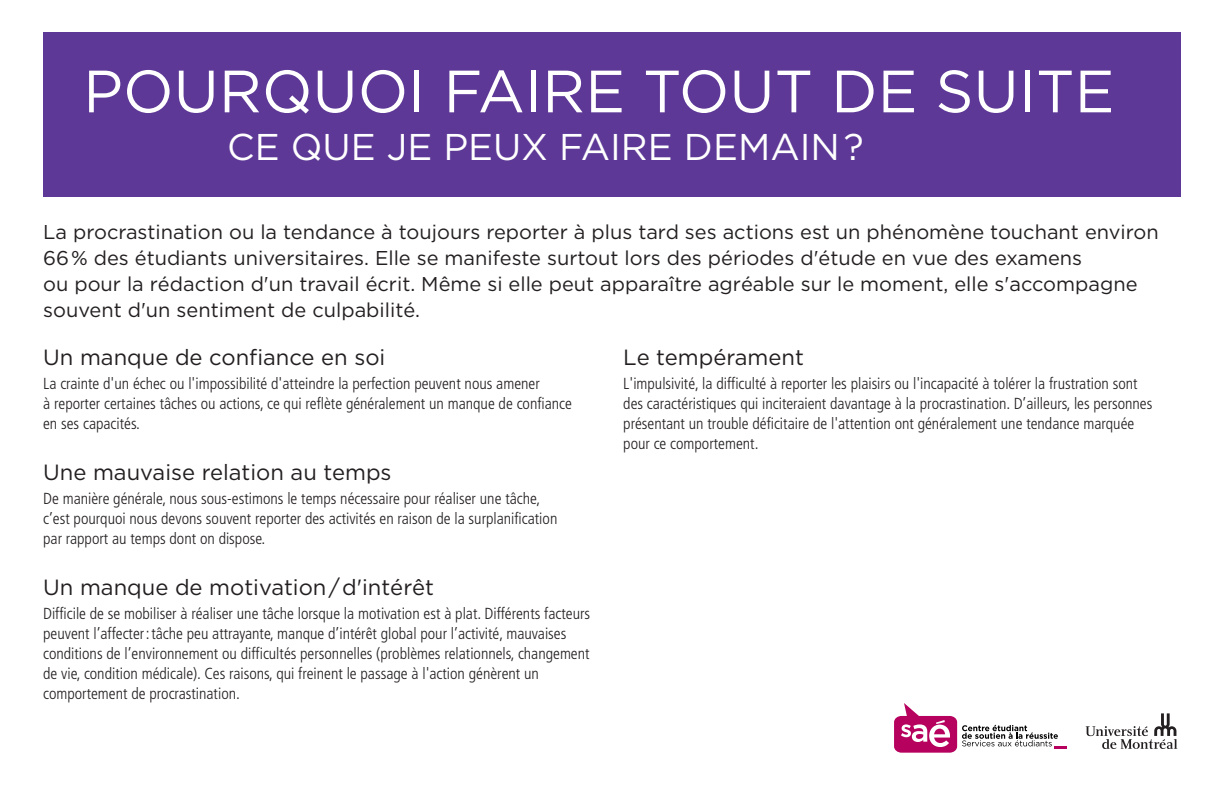
<style>
.page{position:relative;width:1224px;height:792px;background:#fff}
.page>*{position:absolute;margin:0;border:0;box-sizing:border-box;transform-origin:0 0}
.t1{font:59.6px "Gotham HTF";color:#fff}
.t2{font:37.2px "Gotham HTF";color:#fff}
.t3{font:22px "Gotham HTF";color:#231f20}
.t4{font:20px/26px "Gotham HTF";color:#231f20}
.t5{font:300 condensed 16px/20px "Frutiger";color:#231f20}
</style>
<div class="page">
<div style="left:43px;top:32px;width:1138px;height:165px;background:#5d3896"></div>
<svg style="left:1086px;top:713px;width:91px;height:36px"></svg>
<svg style="left:894px;top:703px;width:173px;height:50px"></svg>
<h1 class="t1" style="left:83px;top:57px;width:1033px">POURQUOI FAIRE TOUT DE SUITE</h1>
<h2 class="t2" style="left:227px;top:126px;width:638px">CE QUE JE PEUX FAIRE DEMAIN?</h2>
<p class="t4" style="left:43px;top:219px;width:1117px">La procrastination ou la tendance à toujours reporter à plus tard ses actions est un phénomène touchant environ 66% des étudiants universitaires. Elle se manifeste surtout lors des périodes d'étude en vue des examens<br>ou pour la rédaction d'un travail écrit. Même si elle peut apparaître agréable sur le moment, elle s'accompagne souvent d'un sentiment de culpabilité.</p>
<h3 class="t3" style="left:43px;top:344px;width:344px">Un manque de confiance en soi</h3>
<p class="t5" style="left:43px;top:375px;width:530px">La crainte d'un échec ou l'impossibilité d'atteindre la perfection peuvent nous amener<br>à reporter certaines tâches ou actions, ce qui reflète généralement un manque de confiance en ses capacités.</p>
<h3 class="t3" style="left:43px;top:459px;width:350px">Une mauvaise relation au temps</h3>
<p class="t5" style="left:43px;top:490px;width:516px">De manière générale, nous sous-estimons le temps nécessaire pour réaliser une tâche, c’est pourquoi nous devons souvent reporter des activités en raison de la surplanification par rapport au temps dont on dispose.</p>
<h3 class="t3" style="left:43px;top:574px;width:392px">Un manque de motivation/d'intérêt</h3>
<p class="t5" style="left:43px;top:605px;width:548px">Difficile de se mobiliser à réaliser une tâche lorsque la motivation est à plat. Différents facteurs peuvent l’affecter:tâche peu attrayante, manque d’intérêt global pour l’activité, mauvaises conditions de l’environnement ou difficultés personnelles (problèmes relationnels, changement de vie, condition médicale). Ces raisons, qui freinent le passage à l'action génèrent un comportement de procrastination.</p>
<h3 class="t3" style="left:623px;top:344px;width:182px">Le tempérament</h3>
<p class="t5" style="left:623px;top:375px;width:531px">L'impulsivité, la difficulté à reporter les plaisirs ou l'incapacité à tolérer la frustration sont des caractéristiques qui inciteraient davantage à la procrastination. D’ailleurs, les personnes présentant un trouble déficitaire de l'attention ont généralement une tendance marquée pour ce comportement.</p>
</div>
